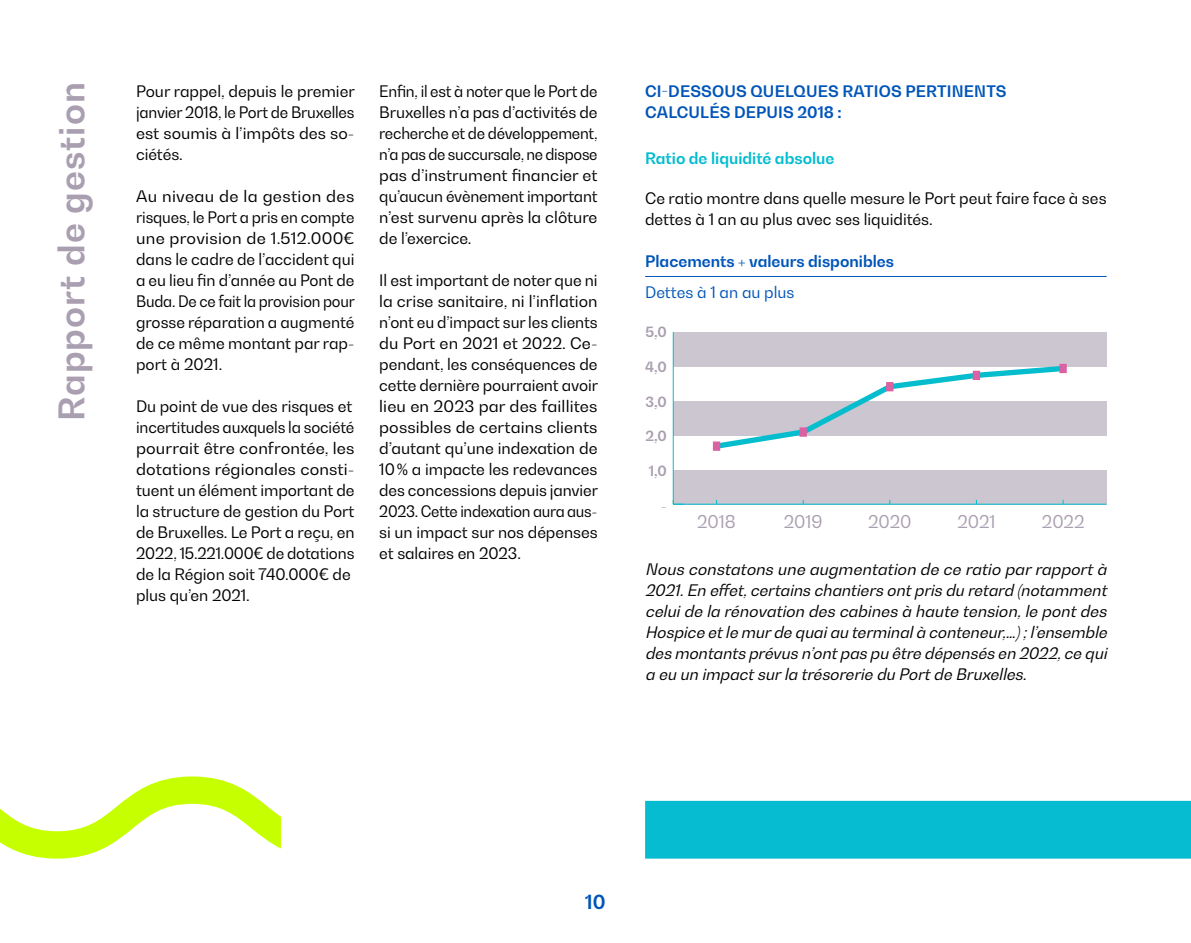
<style>
.page{position:relative;width:1191px;height:943px;background:#fff}
.page>*{position:absolute;margin:0;border:0;box-sizing:border-box;transform-origin:0 0}
.t1{font:700 35px "Bw Gradual";letter-spacing:.03em;color:#aa9fb0}
.t2{font:700 19.25px "Bw Gradual";color:#0055b9}
.t3{font:17.5px "Bw Gradual";letter-spacing:-.005em;color:#aa9fb0}
.t4{font:15.75px/21px "Bw Gradual";letter-spacing:-.005em;color:#000;text-align:justify}
.t5{font:15.75px/21px "Bw Gradual";letter-spacing:-.005em;color:#000;text-align:justify;scale:1.05 1}
.t6{font:italic 15.75px/21px "Bw Gradual";color:#000;text-align:justify}
.t7{font:15.75px/21px "Bw Gradual";letter-spacing:-.005em;color:#000;text-align:justify;scale:.96 1}
.t8{font:700 15.75px/21px "Bw Gradual";letter-spacing:.005em;color:#0055b9}
.t9{font:700 15.75px "Bw Gradual";color:#05bcd0}
.t10{font:15.75px "Bw Gradual";color:#0055b9}
.t11{font:700 14px "Bw Gradual";color:#aa9fb0}
</style>
<div class="page">
<hr style="left:645px;top:276px;width:461px;height:1px;background:#0055b9">
<div style="left:673px;top:470px;width:433px;height:34px;background:#cbc6cf"></div>
<div style="left:673px;top:401px;width:433px;height:34px;background:#cbc6cf"></div>
<div style="left:673px;top:332px;width:433px;height:34px;background:#cbc6cf"></div>
<hr style="left:673px;top:504px;width:433px;height:1px;background:#06bdcd">
<hr style="left:673px;top:332px;width:1px;height:172px;background:#06bdcd">
<svg style="left:673px;top:500px;width:11px;height:5px"></svg>
<svg style="left:710px;top:363px;width:358px;height:88px"></svg>
<div style="left:713px;top:441px;width:7px;height:10px;background:#dc61a3;border:1px solid #dc61a3"></div>
<div style="left:799px;top:427px;width:8px;height:9px;background:#dc61a3;border:1px solid #dc61a3"></div>
<div style="left:886px;top:382px;width:7px;height:9px;background:#dc61a3;border:1px solid #dc61a3"></div>
<div style="left:972px;top:371px;width:8px;height:9px;background:#dc61a3;border:1px solid #dc61a3"></div>
<div style="left:1059px;top:364px;width:7px;height:9px;background:#dc61a3;border:1px solid #dc61a3"></div>
<div style="left:645px;top:800px;width:546px;height:58px;background:#05bcd0"></div>
<svg style="left:0;top:776px;width:281px;height:82px"></svg>
<p class="t1" style="left:48px;top:421px;width:340px;rotate:-90deg">Rapport de gestion</p>
<p class="t4" style="left:136px;top:80px;width:220px">Pour rappel, depuis le premier janvier 2018, le Port de Bruxelles est soumis à l’impôts des so&shy;ciétés.</p>
<p class="t5" style="left:136px;top:185px;width:210px">Au niveau de la gestion des risques, le Port a pris en compte une provision de 1.512.000€ dans le cadre de l’accident qui a eu lieu fin d’année au Pont de Buda. De ce fait la provision pour grosse réparation a augmenté de ce même montant par rap&shy;port à 2021.</p>
<p class="t4" style="left:136px;top:395px;width:218px">Du point de vue des risques et</p>
<p class="t4" style="left:136px;top:416px;width:220px">incertitudes auxquels la société</p>
<p class="t5" style="left:136px;top:437px;width:209px">pourrait être confrontée, les dotations régionales consti&shy;tuent un élément important de la structure de gestion du Port</p>
<p class="t4" style="left:136px;top:521px;width:220px">de Bruxelles. Le Port a reçu, en</p>
<p class="t4" style="left:136px;top:542px;width:220px">2022, 15.221.000€ de dotations</p>
<p class="t4" style="left:136px;top:563px;width:216px">de la Région soit 740.000€ de</p>
<p class="t4" style="left:136px;top:584px;width:115px">plus qu’en 2021.</p>
<p class="t7" style="left:379px;top:80px;width:229px">Enfin, il est à noter que le Port de Bruxelles n’a pas d’activités de recherche et de développement, n’a pas de succursale, ne dispose pas d’instrument financier et qu’aucun évènement important n’est survenu après la clôture de l’exercice.</p>
<p class="t4" style="left:379px;top:269px;width:220px">Il est important de noter que ni la crise sanitaire, ni l’inflation n’ont eu d’impact sur les clients du Port en 2021 et 2022. Ce&shy;pendant, les conséquences de cette dernière pourraient avoir lieu en 2023 par des faillites possibles de certains clients d’autant qu’une indexation de 10% a impacte les redevances des concessions depuis janvier 2023. Cette indexation aura aus&shy;si un impact sur nos dépenses et salaires en 2023.</p>
<p class="t8" style="left:645px;top:80px;width:363px">CI-DESSOUS QUELQUES RATIOS PERTINENTS<br>CALCULÉS DEPUIS 2018 :</p>
<p class="t9" style="left:645px;top:147px;width:191px">Ratio de liquidité absolue</p>
<p class="t4" style="left:645px;top:187px;width:463px">Ce ratio montre dans quelle mesure le Port peut faire face à ses dettes à 1 an au plus avec ses liquidités.</p>
<p class="t8" style="left:645px;top:250px;width:250px">Placements + valeurs disponibles</p>
<p class="t10" style="left:645px;top:282px;width:151px">Dettes à 1 an au plus</p>
<p class="t11" style="left:645px;top:323px;width:23px">5,0</p>
<p class="t11" style="left:645px;top:357px;width:23px">4,0</p>
<p class="t11" style="left:645px;top:392px;width:23px">3,0</p>
<p class="t11" style="left:645px;top:427px;width:23px">2,0</p>
<p class="t11" style="left:648px;top:461px;width:20px">1,0</p>
<p class="t11" style="left:661px;top:496px;width:7px">-</p>
<p class="t3" style="left:697px;top:510px;width:40px">2018</p>
<p class="t3" style="left:783px;top:510px;width:40px">2019</p>
<p class="t3" style="left:868px;top:510px;width:45px">2020</p>
<p class="t3" style="left:957px;top:510px;width:40px">2021</p>
<p class="t3" style="left:1042px;top:510px;width:44px">2022</p>
<p class="t6" style="left:645px;top:558px;width:467px">Nous constatons une augmentation de ce ratio parrapportà 2021.En effet,certains chantiers ontpris du retard (notamment celuide la rénovation des cabines à haute tension,le pontdes Hospice etle murde quaiau terminalà conteneur,…);l’ensemble des montants prévus n’ontpas pu être dépensés en 2022,ce qui a eu un impactsurla trésorerie du Portde Bruxelles.</p>
<p class="t2" style="left:585px;top:889px;width:22px">10</p>
</div>
